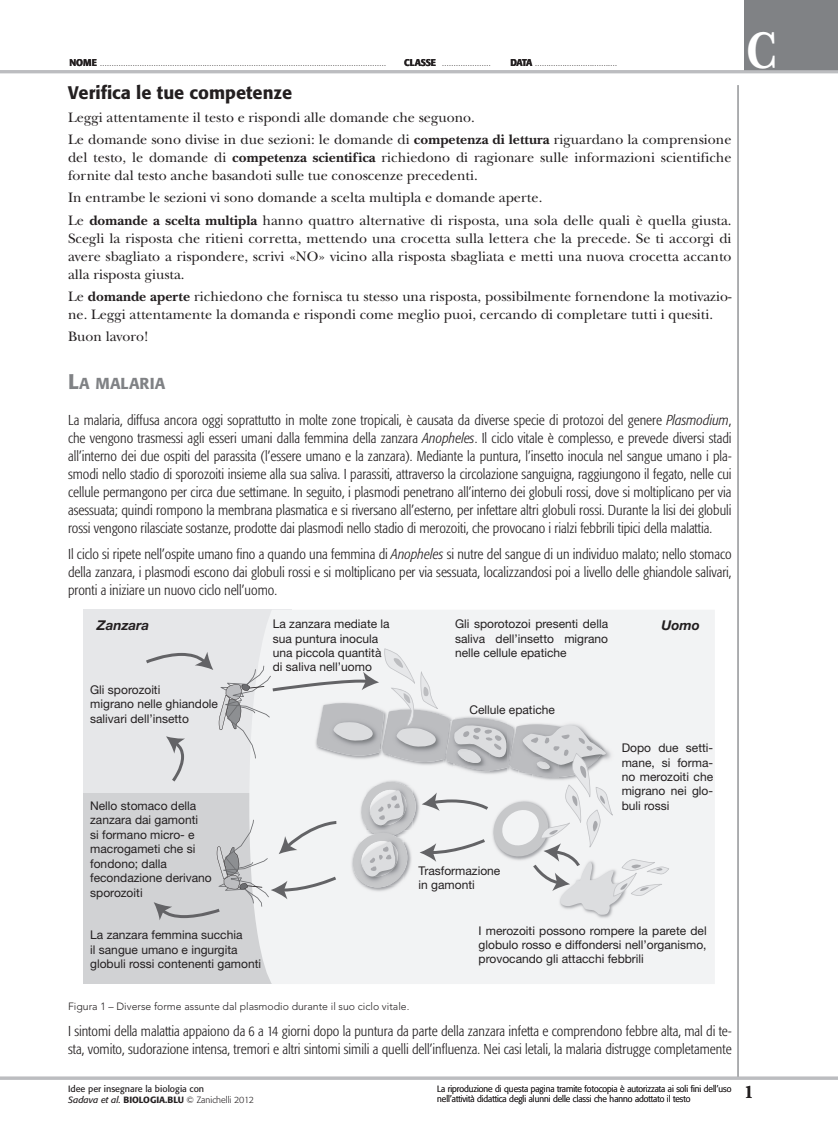
<style>
.page{position:relative;width:838px;height:1132px;background:#fff}
.page>*{position:absolute;margin:0;border:0;box-sizing:border-box;transform-origin:0 0}
.t1{font:700 54px "New Baskerville";color:#fff;scale:.8 1}
.Modulo03-Titolo_Tipo{font:500 18px "Formata";color:#231f20}
.t2{font:700 18px "New Baskerville";color:#231f20}
.Modulo03-Titolo_Para{font:500 15.75px "Formata";color:#808285}
.Modulo03-Testo_PISA{font:300 condensed 14.25px/18px "Formata";color:#231f20;text-align:justify}
.Modulo03-Testo_PISA-2{font:14.25px/18px "New Baskerville";color:#231f20;text-align:justify}
.t3{font:italic 700 13.5px "Helvetica Neue";color:#231f20}
.t4{font:12px/14.4px "Helvetica Neue";color:#231f20}
.Modulo02-CLIL_Figura{font:300 10.5px "Avenir";color:#231f20}
.t5{font:300 9px/10.5px "Formata";color:#231f20;scale:.96 1}
.t6{font:9px/10.5px "Formata";color:#231f20}
.t7{font:300 6px "Formata";color:#231f20;scale:.95 1}
.s1{font-weight:500;font-size:9.75px}
.s2{font-weight:700}
.s3{font-size:21px}
.s4{font-style:italic}
.s5{font-weight:500}
.s6{font-weight:300}
</style>
<div class="page">
<div style="left:744px;top:0;width:94px;height:72px;background:#808285"></div>
<hr style="left:737px;top:85px;width:1px;height:993px;background:#939598">
<hr style="left:0;top:1076px;width:838px;height:3px;background:#bcbdc0">
<hr style="left:0;top:70px;width:838px;height:3px;background:#bcbdc0">
<div style="left:83px;top:609px;width:209px;height:190px;background:#e6e7e9"></div>
<div style="left:83px;top:793px;width:209px;height:190px;background:#d1d2d4"></div>
<div style="left:255px;top:610px;width:460px;height:373px;background:#f2f3f4"></div>
<svg style="left:146px;top:648px;width:523px;height:272px"></svg>
<p class="t7" style="left:69px;top:60px;width:334px"><span class="s1">NOME</span> ...........................................................................................................................</p>
<p class="t7" style="left:404px;top:60px;width:92px"><span class="s1">CLASSE</span> .....................</p>
<p class="t7" style="left:510px;top:60px;width:28px"><span class="s1">DATA</span> ....................................</p>
<p class="t7" style="left:534px;top:60px;width:3px">...................................</p>
<p class="Modulo03-Titolo_Tipo" style="left:68px;top:82px;width:226px">Verifica le tue competenze</p>
<p class="Modulo03-Testo_PISA-2" style="left:68px;top:108px;width:408px">Leggi attentamente il testo e rispondi alle domande che seguono.</p>
<p class="Modulo03-Testo_PISA-2" style="left:68px;top:130px;width:665px">Le domande sono divise in due sezioni: le domande di <span class="s2">competenza di lettura</span> riguardano la comprensione del testo, le domande di <span class="s2">competenza scientifica</span> richiedono di ragionare sulle informazioni scientifiche fornite dal testo anche basandoti sulle tue conoscenze precedenti.</p>
<p class="Modulo03-Testo_PISA-2" style="left:68px;top:188px;width:476px">In entrambe le sezioni vi sono domande a scelta multipla e domande aperte.</p>
<p class="Modulo03-Testo_PISA-2" style="left:68px;top:211px;width:665px">Le <span class="s2">domande a scelta multipla</span> hanno quattro alternative di risposta, una sola delle quali è quella giusta.<br>Scegli la risposta che ritieni corretta, mettendo una crocetta sulla lettera che la precede. Se ti accorgi di avere sbagliato a rispondere, scrivi «NO» vicino alla risposta sbagliata e metti una nuova crocetta accanto alla risposta giusta.</p>
<p class="Modulo03-Testo_PISA-2" style="left:68px;top:287px;width:665px">Le <span class="s2">domande aperte</span> richiedono che fornisca tu stesso una risposta, possibilmente fornendone la motivazio&shy;ne. Leggi attentamente la domanda e rispondi come meglio puoi, cercando di completare tutti i quesiti.</p>
<p class="Modulo03-Testo_PISA-2" style="left:68px;top:327px;width:82px">Buon lavoro!</p>
<p class="Modulo03-Titolo_Para" style="left:68px;top:374px;width:99px"><span class="s3">L</span>A MALARIA</p>
<p class="Modulo03-Testo_PISA" style="left:68px;top:411px;width:665px">La malaria, diffusa ancora oggi soprattutto in molte zone tropicali, è causata da diverse specie di protozoi del genere <span class="s4">Plasmodium</span>, che vengono trasmessi agli esseri umani dalla femmina della zanzara <span class="s4">Anopheles</span>. Il ciclo vitale è complesso, e prevede diversi stadi all’interno dei due ospiti del parassita (l’essere umano e la zanzara). Mediante la puntura, l’insetto inocula nel sangue umano i pla&shy;smodi nello stadio di sporozoiti insieme alla sua saliva. I parassiti, attraverso la circolazione sanguigna, raggiungono il fegato, nelle cui cellule permangono per circa due settimane. In seguito, i plasmodi penetrano all’interno dei globuli rossi, dove si moltiplicano per via asessuata; quindi rompono la membrana plasmatica e si riversano all’esterno, per infettare altri globuli rossi. Durante la lisi dei globuli rossi vengono rilasciate sostanze, prodotte dai plasmodi nello stadio di merozoiti, che provocano i rialzi febbrili tipici della malattia.</p>
<p class="Modulo03-Testo_PISA" style="left:68px;top:545px;width:665px">Il ciclo si ripete nell’ospite umano fino a quando una femmina di <span class="s4">Anopheles</span> si nutre del sangue di un individuo malato; nello stomaco della zanzara, i plasmodi escono dai globuli rossi e si moltiplicano per via sessuata, localizzandosi poi a livello delle ghiandole salivari, pronti a iniziare un nuovo ciclo nell’uomo.</p>
<p class="t3" style="left:97px;top:617px;width:54px">Zanzara</p>
<p class="t4" style="left:455px;top:616px;width:154px">Gli sporotozoi presenti della</p>
<p class="t3" style="left:661px;top:617px;width:40px">Uomo</p>
<p class="t4" style="left:455px;top:630px;width:155px">saliva dell’insetto migrano nelle cellule epatiche</p>
<p class="t4" style="left:273px;top:616px;width:118px">La zanzara mediate la sua puntura inocula una piccola quantità di saliva nell’uomo</p>
<p class="t4" style="left:90px;top:681px;width:129px">Gli sporozoiti<br>migrano nelle ghiandole salivari dell’insetto</p>
<p class="t4" style="left:90px;top:798px;width:123px">Nello stomaco della zanzara dai gamonti<br>si formano micro- e macrogameti che si fondono; dalla fecondazione derivano sporozoiti</p>
<p class="t4" style="left:90px;top:927px;width:172px">La zanzara femmina succhia<br>il sangue umano e ingurgita globuli rossi contenenti gamonti</p>
<p class="t4" style="left:469px;top:702px;width:87px">Cellule epatiche</p>
<p class="t4" style="left:418px;top:862px;width:83px">Trasformazione in gamonti</p>
<p class="t4" style="left:621px;top:740px;width:93px;text-align:justify">Dopo due setti&shy;mane, si forma&shy;no merozoiti che migrano nei glo&shy;buli rossi</p>
<p class="t4" style="left:478px;top:922px;width:230px;text-align:justify">I merozoiti possono rompere la parete del globulo rosso e diffondersi nell’organismo, provocando gli attacchi febbrili</p>
<p class="Modulo02-CLIL_Figura" style="left:68px;top:999px;width:343px">Figura 1 – Diverse forme assunte dal plasmodio durante il suo ciclo vitale.</p>
<p class="Modulo03-Testo_PISA" style="left:68px;top:1022px;width:665px">I sintomi della malattia appaiono da 6 a 14 giorni dopo la puntura da parte della zanzara infetta e comprendono febbre alta, mal di te&shy;sta, vomito, sudorazione intensa, tremori e altri sintomi simili a quelli dell’influenza. Nei casi letali, la malaria distrugge completamente</p>
<p class="t6" style="left:68px;top:1083px;width:188px">Idee per insegnare la biologia con<br><span class="s4">Sadava et al.</span> <span class="s5">BIOLOGIA.BLU</span> <span class="s6">© Zanichelli 2012</span></p>
<p class="t5" style="left:437px;top:1083px;width:308px">La riproduzione di questa pagina tramite fotocopia è autorizzata ai soli fini dell’uso nell’attività didattica degli alunni delle classi che hanno adottato il testo</p>
<h1 class="t1" style="left:746px;top:18px;width:36px">A</h1>
<p class="t1" style="left:746px;top:18px;width:39px">C</p>
<p class="t2" style="left:744px;top:1081px;width:11px">1</p>
</div>
